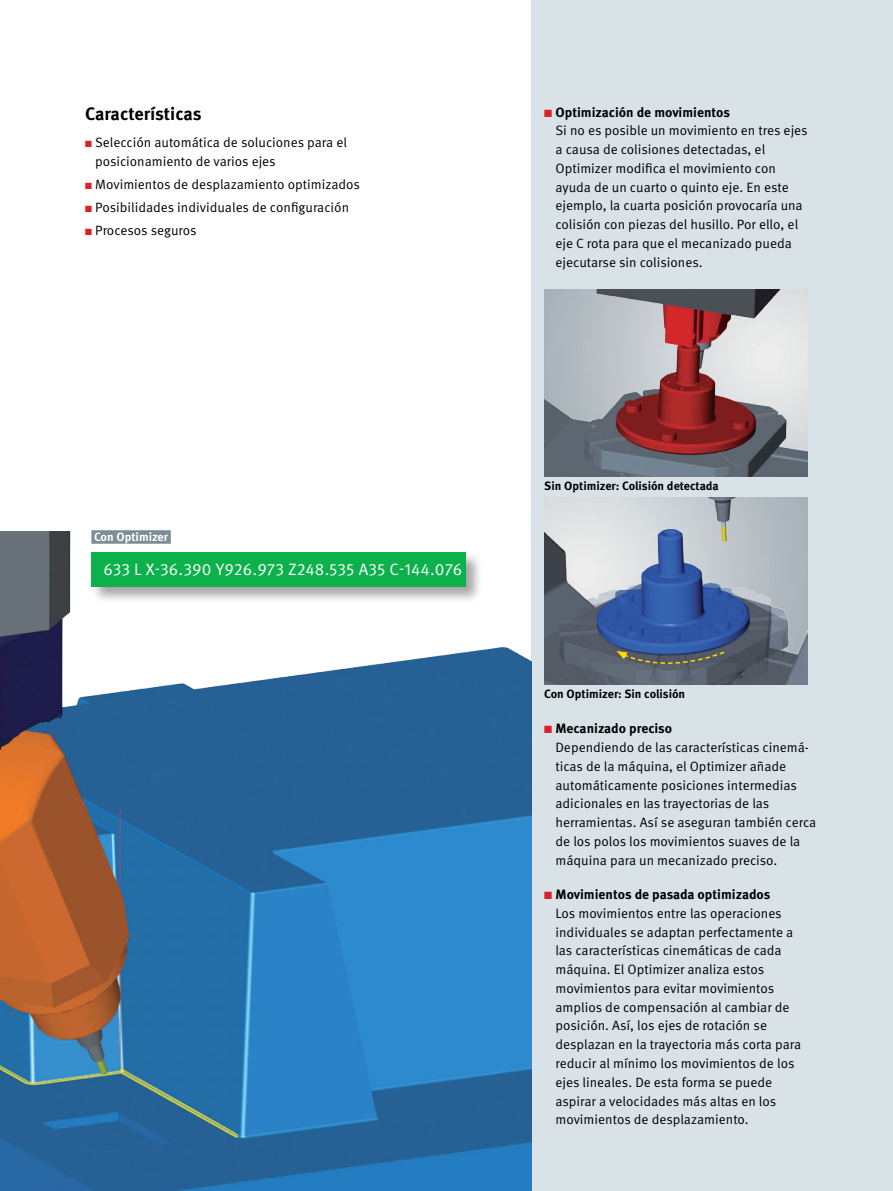
<style>
.page{position:relative;width:893px;height:1191px;background:#fff}
.page>*{position:absolute;margin:0;border:0;box-sizing:border-box;transform-origin:0 0}
.BU{font:700 18px "Meta Pro";color:#000}
.t1{font:16.5px "Meta Pro";letter-spacing:.01em;color:#fff}
.Subhead{font:13.5px/18.8px "Meta Pro";color:#000}
.BU-2{font:13.5px/18.8px "Meta Pro";color:#000}
.Subhead-2{font:700 12px "Meta Pro";color:#000}
.Body_Text{font:700 12px "Meta Pro";color:#fff}
.s1{color:#da2128}
.s2{font-weight:700}
</style>
<div class="page">
<div style="left:531px;top:0;width:362px;height:1191px;background:#d8e2e7"></div>
<img style="left:0;top:531px;width:531px;height:660px">
<div style="left:91px;top:530px;width:80px;height:14px;background:#7b8d97"></div>
<img style="left:544px;top:497px;width:264px;height:188px">
<img style="left:544px;top:289px;width:264px;height:187px">
<svg style="left:616px;top:650px;width:110px;height:25px;background:#5a636a"></svg>
<div style="left:91px;top:551px;width:393px;height:53px;background:#000;opacity:.35"></div>
<div style="left:91px;top:552px;width:375px;height:34px;background:#0db14b"></div>
<p class="BU" style="left:85px;top:102px;width:118px">Características</p>
<p class="BU-2" style="left:95px;top:133px;width:254px;text-indent:-10px"><span class="s1">■</span> Selección automática de soluciones para el posicionamiento de varios ejes</p>
<p class="BU-2" style="left:85px;top:175px;width:277px"><span class="s1">■</span> Movimientos de desplazamiento optimizados</p>
<p class="BU-2" style="left:85px;top:198px;width:266px"><span class="s1">■</span> Posibilidades individuales de configuración</p>
<p class="BU-2" style="left:85px;top:221px;width:113px"><span class="s1">■</span> Procesos seguros</p>
<p class="Subhead" style="left:555px;top:103px;width:254px;text-indent:-11px"><span class="s1">■</span> <span class="s2">Optimización de movimientos<br></span>Si no es posible un movimiento en tres ejes a causa de colisiones detectadas, el Optimizer modifica el movimiento con ayuda de un cuarto o quinto eje. En este ejemplo, la cuarta posición provocaría una colisión con piezas del husillo. Por ello, el eje C rota para que el mecanizado pueda ejecutarse sin colisiones.</p>
<p class="Body_Text" style="left:94px;top:529px;width:76px">Con Optimizer</p>
<p class="t1" style="left:103px;top:559px;width:360px">633 L X-36.390 Y926.973 Z248.535 A35 C-144.076</p>
<p class="Subhead-2" style="left:544px;top:478px;width:176px">Sin Optimizer: Colisión detectada</p>
<p class="Subhead-2" style="left:544px;top:686px;width:142px">Con Optimizer: Sin colisión</p>
<p class="Subhead" style="left:555px;top:719px;width:262px;text-indent:-11px"><span class="s1">■</span> <span class="s2">Mecanizado preciso<br></span>Dependiendo de las características cinemá&shy;ticas de la máquina, el Optimizer añade automáticamente posiciones intermedias adicionales en las trayectorias de las herramientas. Así se aseguran también cerca de los polos los movimientos suaves de la máquina para un mecanizado preciso.</p>
<p class="Subhead" style="left:555px;top:885px;width:247px;text-indent:-11px"><span class="s1">■</span> <span class="s2">Movimientos de pasada optimizados<br></span>Los movimientos entre las operaciones individuales se adaptan perfectamente a las características cinemáticas de cada máquina. El Optimizer analiza estos movimientos para evitar movimientos amplios de compensación al cambiar de posición. Así, los ejes de rotación se desplazan en la trayectoria más corta para reducir al mínimo los movimientos de los ejes lineales. De esta forma se puede aspirar a velocidades más altas en los movimientos de desplazamiento.</p>
</div>
